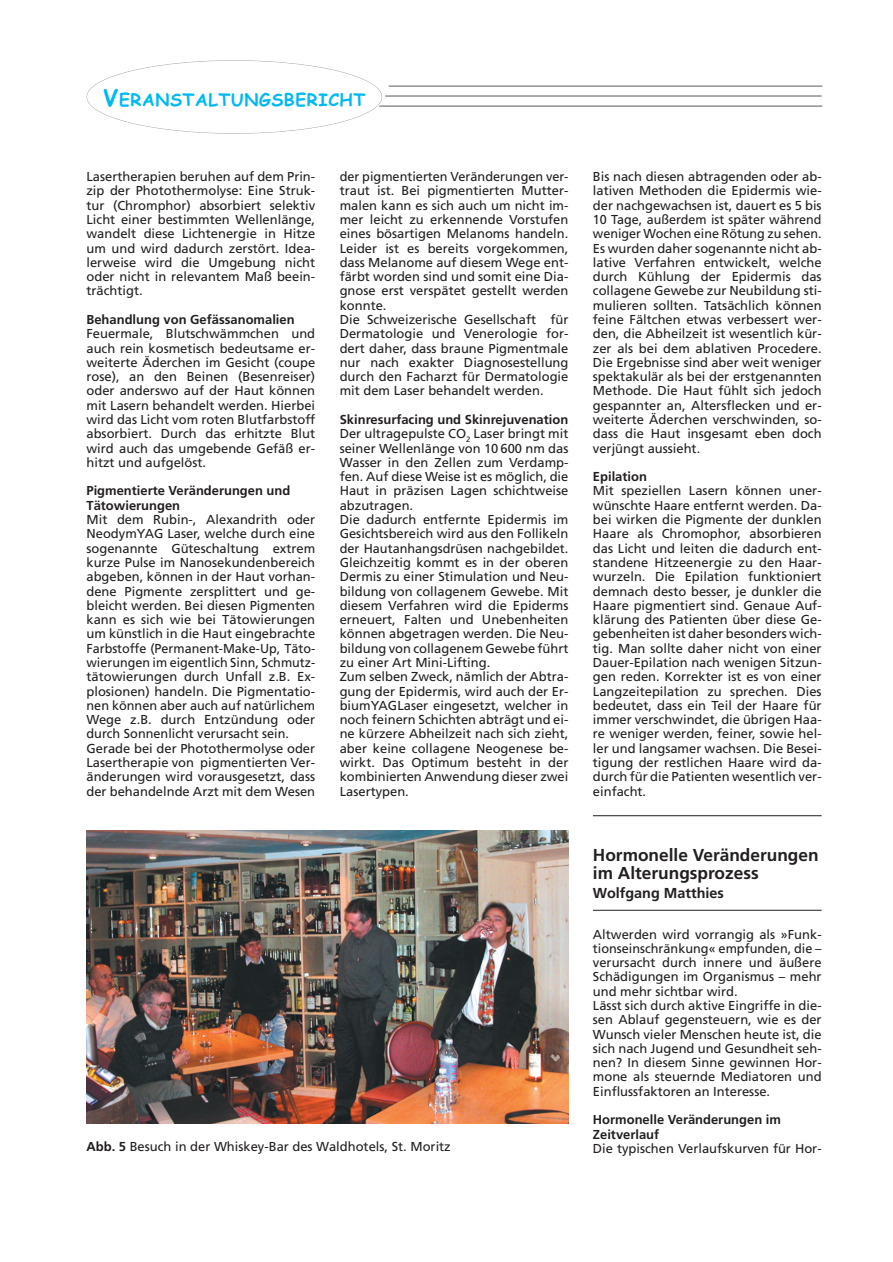
<style>
.page{position:relative;width:893px;height:1262px;background:#fff}
.page>*{position:absolute;margin:0;border:0;box-sizing:border-box;transform-origin:0 0}
.t1{font:700 17.25px/18.3px "Frutiger";color:#231f20}
.t2{font:700 17.25px "Comic Sans MS";letter-spacing:.035em;color:#00b9f2}
.t3{font:700 14.4px "Frutiger";color:#231f20}
.t4{font:12.9px/14.2px "Frutiger";color:#231f20;text-align:justify}
.t5{font:700 12.9px/14.2px "Frutiger";color:#231f20}
.s1{font-size:23.1px}
.s2{font-weight:700}
</style>
<div class="page">
<hr style="left:593px;top:815px;width:228px;height:1px;background:#231f20">
<hr style="left:593px;top:910px;width:228px;height:1px;background:#231f20">
<hr style="left:389px;top:86px;width:433px;height:1px;background:#58595b">
<hr style="left:385px;top:96px;width:436px;height:1px;background:#58595b">
<hr style="left:379px;top:106px;width:443px;height:1px;background:#58595b">
<img style="left:86px;top:830px;width:482px;height:293px">
<h1 class="t2" style="left:103px;top:92px;width:264px"><span class="s1">V</span>ERANSTALTUNGSBERICHT</h1>
<p class="t4" style="left:86px;top:170px;width:230px">Lasertherapien beruhen auf dem Prin&shy;zip der Photothermolyse: Eine Struk&shy;tur (Chromphor) absorbiert selektiv Licht einer bestimmten Wellenlänge, wandelt diese Lichtenergie in Hitze um und wird dadurch zerstört. Idea&shy;lerweise wird die Umgebung nicht oder nicht in relevantem Maß beein&shy;trächtigt.</p>
<p class="t5" style="left:86px;top:313px;width:210px">Behandlung von Gefässanomalien</p>
<p class="t4" style="left:86px;top:328px;width:230px">Feuermale, Blutschwämmchen und auch rein kosmetisch bedeutsame er&shy;weiterte Äderchen im Gesicht (coupe rose), an den Beinen (Besenreiser) oder anderswo auf der Haut können mit Lasern behandelt werden. Hierbei wird das Licht vom roten Blutfarbstoff absorbiert. Durch das erhitzte Blut wird auch das umgebende Gefäß er&shy;hitzt und aufgelöst.</p>
<p class="t5" style="left:86px;top:485px;width:205px">Pigmentierte Veränderungen und<br>Tätowierungen</p>
<p class="t4" style="left:86px;top:513px;width:230px;text-align:left">Mit dem Rubin-, Alexandrith oder NeodymYAG Laser, welche durch eine sogenannte Güteschaltung extrem kurze Pulse im Nanosekundenbereich abgeben, können in der Haut vorhan&shy;dene Pigmente zersplittert und ge&shy;bleicht werden. Bei diesen Pigmenten kann es sich wie bei Tätowierungen um künstlich in die Haut eingebrachte Farbstoffe (Permanent-Make-Up, Täto&shy;wierungen im eigentlich Sinn, Schmutz&shy;tätowierungen durch Unfall z.B. Ex&shy;plosionen) handeln. Die Pigmentatio&shy;nen können aber auch auf natürlichem Wege z.B. durch Entzündung oder durch Sonnenlicht verursacht sein.<br>Gerade bei der Photothermolyse oder Lasertherapie von pigmentierten Ver&shy;änderungen wird vorausgesetzt, dass der behandelnde Arzt mit dem Wesen</p>
<p class="t4" style="left:340px;top:170px;width:230px;text-align:left">der pigmentierten Veränderungen ver&shy;traut ist. Bei pigmentierten Mutter&shy;malen kann es sich auch um nicht im&shy;mer leicht zu erkennende Vorstufen eines bösartigen Melanoms handeln.<br>Leider ist es bereits vorgekommen, dass Melanome auf diesem Wege ent&shy;färbt worden sind und somit eine Dia&shy;gnose erst verspätet gestellt werden konnte.<br>Die Schweizerische Gesellschaft für Dermatologie und Venerologie for&shy;dert daher, dass braune Pigmentmale nur nach exakter Diagnosestellung durch den Facharzt für Dermatologie mit dem Laser behandelt werden.</p>
<p class="t4" style="left:340px;top:413px;width:230px;text-align:left"><span class="s2">Skinresurfacing und Skinrejuvenation </span>Der ultragepulste CO<sub>2</sub> Laser bringt mit seiner Wellenlänge von 10 600 nm das Wasser in den Zellen zum Verdamp&shy;fen. Auf diese Weise ist es möglich, die Haut in präzisen Lagen schichtweise abzutragen.<br>Die dadurch entfernte Epidermis im Gesichtsbereich wird aus den Follikeln der Hautanhangsdrüsen nachgebildet.<br>Gleichzeitig kommt es in der oberen Dermis zu einer Stimulation und Neu&shy;bildung von collagenem Gewebe. Mit diesem Verfahren wird die Epiderms erneuert, Falten und Unebenheiten können abgetragen werden. Die Neu&shy;bildung von collagenem Gewebe führt zu einer Art Mini-Lifting.<br>Zum selben Zweck, nämlich der Abtra&shy;gung der Epidermis, wird auch der Er&shy;biumYAGLaser eingesetzt, welcher in noch feinern Schichten abträgt und ei&shy;ne kürzere Abheilzeit nach sich zieht, aber keine collagene Neogenese be&shy;wirkt. Das Optimum besteht in der kombinierten Anwendung dieser zwei Lasertypen.</p>
<p class="t4" style="left:86px;top:1140px;width:366px"><span class="s2">Abb. 5</span> Besuch in der Whiskey-Bar des Waldhotels, St. Moritz</p>
<p class="t4" style="left:593px;top:170px;width:230px">Bis nach diesen abtragenden oder ab&shy;lativen Methoden die Epidermis wie&shy;der nachgewachsen ist, dauert es 5 bis 10 Tage, außerdem ist später während weniger Wochen eine Rötung zu sehen.<br>Es wurden daher sogenannte nicht ab&shy;lative Verfahren entwickelt, welche durch Kühlung der Epidermis das collagene Gewebe zur Neubildung sti&shy;mulieren sollten. Tatsächlich können feine Fältchen etwas verbessert wer&shy;den, die Abheilzeit ist wesentlich kür&shy;zer als bei dem ablativen Procedere.<br>Die Ergebnisse sind aber weit weniger spektakulär als bei der erstgenannten Methode. Die Haut fühlt sich jedoch gespannter an, Altersflecken und er&shy;weiterte Äderchen verschwinden, so&shy;dass die Haut insgesamt eben doch verjüngt aussieht.</p>
<p class="t5" style="left:593px;top:470px;width:55px">Epilation</p>
<p class="t4" style="left:593px;top:485px;width:230px">Mit speziellen Lasern können uner&shy;wünschte Haare entfernt werden. Da&shy;bei wirken die Pigmente der dunklen Haare als Chromophor, absorbieren das Licht und leiten die dadurch ent&shy;standene Hitzeenergie zu den Haar&shy;wurzeln. Die Epilation funktioniert demnach desto besser, je dunkler die Haare pigmentiert sind. Genaue Auf&shy;klärung des Patienten über diese Ge&shy;gebenheiten ist daher besonders wich&shy;tig. Man sollte daher nicht von einer Dauer-Epilation nach wenigen Sitzun&shy;gen reden. Korrekter ist es von einer Langzeitepilation zu sprechen. Dies bedeutet, dass ein Teil der Haare für immer verschwindet, die übrigen Haa&shy;re weniger werden, feiner, sowie hel&shy;ler und langsamer wachsen. Die Besei&shy;tigung der restlichen Haare wird da&shy;durch für die Patienten wesentlich ver&shy;einfacht.</p>
<h1 class="t1" style="left:593px;top:847px;width:227px">Hormonelle Veränderungen im Alterungsprozess</h1>
<p class="t3" style="left:593px;top:887px;width:132px">Wolfgang Matthies</p>
<p class="t4" style="left:593px;top:928px;width:230px;text-align:left">Altwerden wird vorrangig als »Funk&shy;tionseinschränkung« empfunden, die – verursacht durch innere und äußere Schädigungen im Organismus – mehr und mehr sichtbar wird.<br>Lässt sich durch aktive Eingriffe in die&shy;sen Ablauf gegensteuern, wie es der Wunsch vieler Menschen heute ist, die sich nach Jugend und Gesundheit seh&shy;nen? In diesem Sinne gewinnen Hor&shy;mone als steuernde Mediatoren und Einflussfaktoren an Interesse.</p>
<p class="t5" style="left:593px;top:1113px;width:189px">Hormonelle Veränderungen im<br>Zeitverlauf</p>
<p class="t4" style="left:593px;top:1142px;width:230px">Die typischen Verlaufskurven für Hor-</p>
</div>
